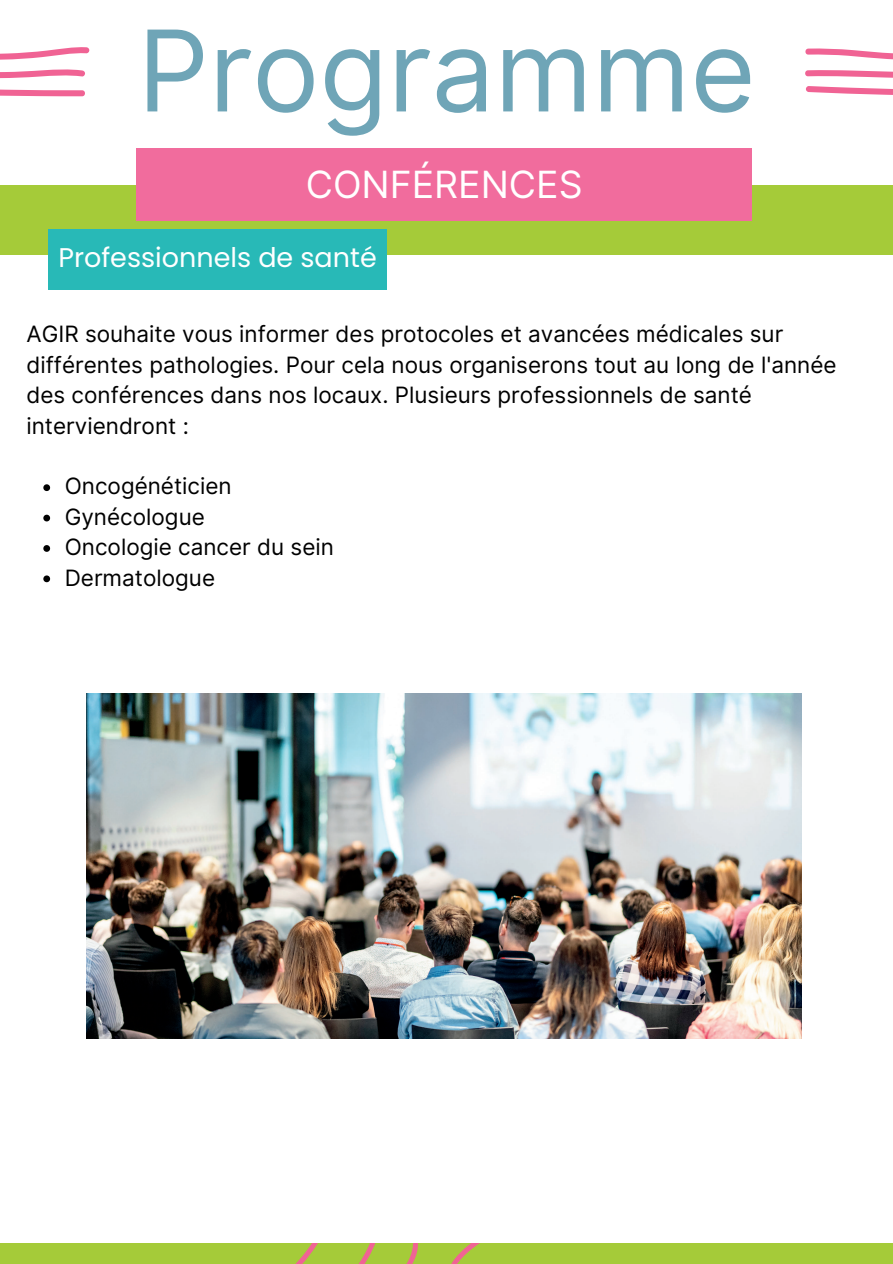
<style>
.page{position:relative;width:893px;height:1264px;background:#fff}
.page>*{position:absolute;margin:0;border:0;box-sizing:border-box;transform-origin:0 0}
.t1{font:112.5px "Inter";color:#6fa5b7}
.t2{font:37.5px "Inter";color:#fff}
.t3{font:27px "Poppins";color:#fff}
.t4{font:22.5px/30.3px "Inter";color:#000}
</style>
<div class="page">
<div style="left:0;top:0;width:892px;height:1263px;background:#a5cb39"></div>
<div style="left:0;top:0;width:892px;height:184px;background:#fff"></div>
<svg style="left:327px;top:1242px;width:272px;height:21px"></svg>
<svg style="left:805px;top:48px;width:87px;height:12px"></svg>
<svg style="left:805px;top:70px;width:87px;height:8px"></svg>
<svg style="left:806px;top:86px;width:86px;height:9px"></svg>
<svg style="left:0;top:47px;width:89px;height:13px"></svg>
<svg style="left:0;top:69px;width:85px;height:9px"></svg>
<svg style="left:0;top:89px;width:85px;height:7px"></svg>
<div style="left:136px;top:148px;width:616px;height:72px;background:#f16c9d"></div>
<div style="left:0;top:255px;width:892px;height:987px;background:#fff"></div>
<div style="left:48px;top:229px;width:338px;height:61px;background:#28b9b7"></div>
<img style="left:87px;top:693px;width:714px;height:345px">
<svg style="left:43px;top:484px;width:7px;height:7px"></svg>
<svg style="left:43px;top:514px;width:7px;height:7px"></svg>
<svg style="left:43px;top:545px;width:7px;height:7px"></svg>
<svg style="left:43px;top:575px;width:7px;height:7px"></svg>
<h1 class="t1" style="left:137px;top:3px;width:619px">Programme</h1>
<h2 class="t2" style="left:306px;top:161px;width:278px">CONFÉRENCES</h2>
<p class="t3" style="left:58px;top:239px;width:320px">Professionnels de santé</p>
<p class="t4" style="left:26px;top:319px;width:811px">AGIR souhaite vous informer des protocoles et avancées médicales sur différentes pathologies. Pour cela nous organiserons tout au long de l'année des conférences dans nos locaux. Plusieurs professionnels de santé interviendront :</p>
<p class="t4" style="left:65px;top:471px;width:168px">Oncogénéticien</p>
<p class="t4" style="left:65px;top:501px;width:142px">Gynécologue</p>
<p class="t4" style="left:65px;top:532px;width:271px">Oncologie cancer du sein</p>
<p class="t4" style="left:65px;top:562px;width:152px">Dermatologue</p>
</div>
